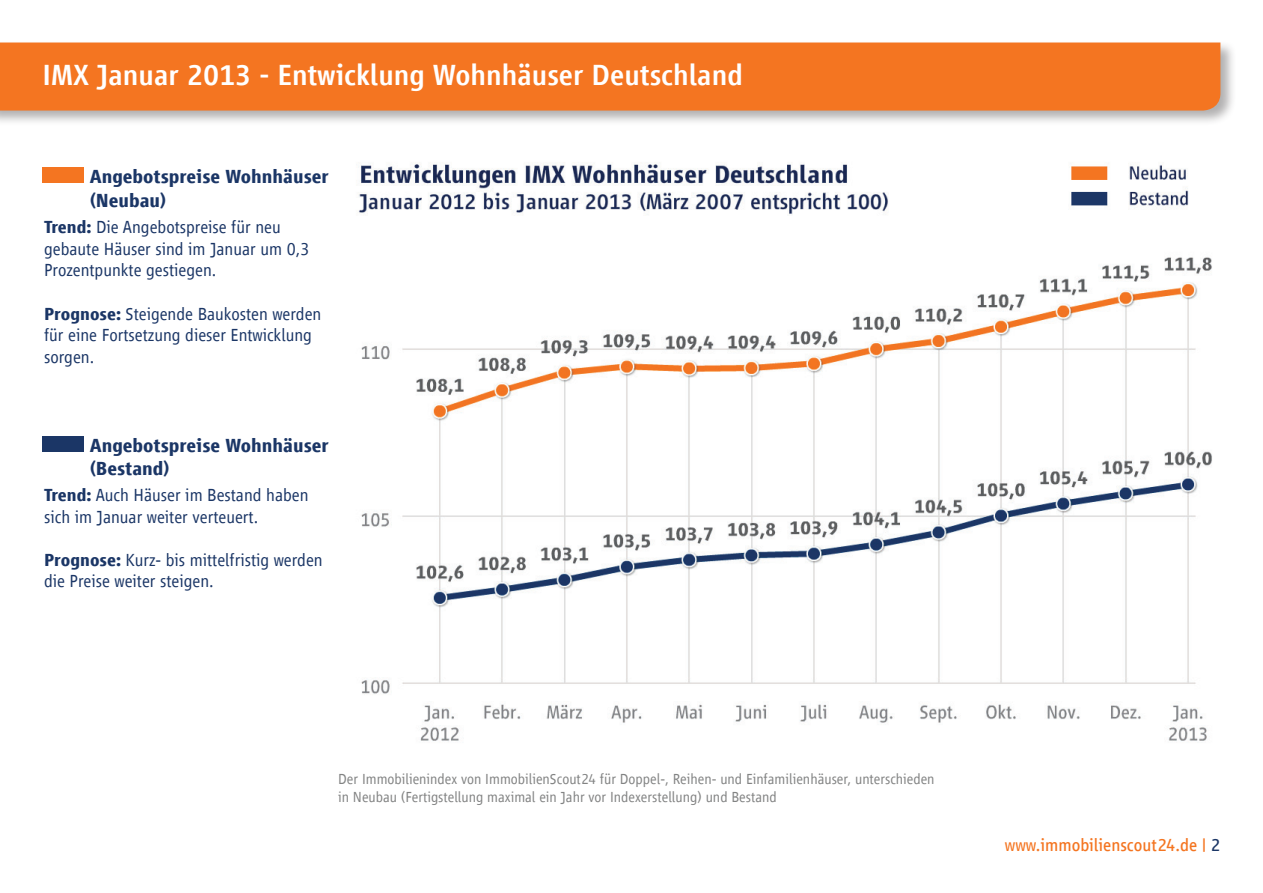
<style>
.page{position:relative;width:1263px;height:893px;background:#fff}
.page>*{position:absolute;margin:0;border:0;box-sizing:border-box;transform-origin:0 0}
.t1{font:500 30px "Scout Vialog";color:#fff}
.t2{font:700 19.5px/23.4px "Scout Vialog";color:#1b3666}
.t3{font:300 18px/21.6px "Scout Vialog";color:#1b3666}
.t4{font:18px "Scout Vialog";color:#f47521}
.t5{font:300 15px/18px "Scout Vialog";color:#828383}
.s1{font-weight:700}
.s2{color:#1b3666}
</style>
<div class="page">
<div style="left:0;top:40px;width:1236px;height:87px;background:#231f20;opacity:.35"></div>
<div style="left:0;top:43px;width:1220px;height:68px;background:#f47521"></div>
<svg style="left:43px;top:167px;width:41px;height:16px"></svg>
<svg style="left:43px;top:436px;width:41px;height:16px"></svg>
<img style="left:358px;top:162px;width:854px;height:579px">
<h1 class="t1" style="left:43px;top:59px;width:702px">IMX Januar 2013 - Entwicklung Wohnhäuser Deutschland</h1>
<p class="t2" style="left:90px;top:165px;width:241px">Angebotspreise Wohnhäuser (Neubau)</p>
<p class="t3" style="left:44px;top:216px;width:267px"><span class="s1">Trend:</span> Die Angebotspreise für neu gebaute Häuser sind im Januar um 0,3<br>Prozentpunkte gestiegen.</p>
<p class="t3" style="left:44px;top:303px;width:279px"><span class="s1">Prognose:</span> Steigende Baukosten werden für eine Fortsetzung dieser Entwicklung sorgen.</p>
<p class="t2" style="left:90px;top:434px;width:241px">Angebotspreise Wohnhäuser (Bestand)</p>
<p class="t3" style="left:44px;top:484px;width:266px"><span class="s1">Trend:</span> Auch Häuser im Bestand haben sich im Januar weiter verteuert.</p>
<p class="t3" style="left:44px;top:549px;width:280px"><span class="s1">Prognose:</span> Kurz- bis mittelfristig werden die Preise weiter steigen.</p>
<p class="t5" style="left:338px;top:770px;width:598px">Der Immobilienindex von ImmobilienScout24 für Doppel-, Reihen- und Einfamilienhäuser, unterschieden in Neubau (Fertigstellung maximal ein Jahr vor Indexerstellung) und Bestand</p>
<p class="t4" style="left:1005px;top:835px;width:217px">www.immobilienscout24.de | <span class="s2">2</span></p>
</div>
